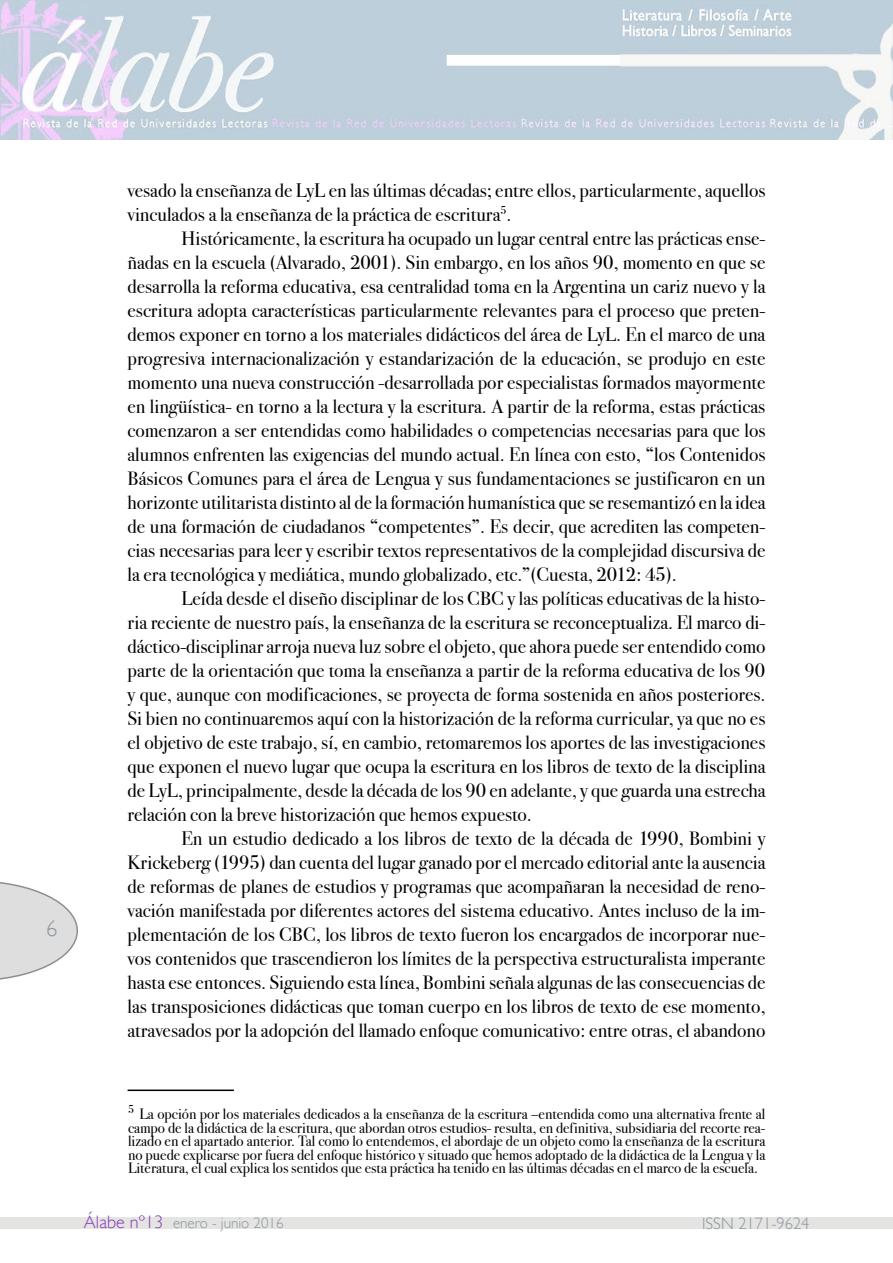
<style>
.page{position:relative;width:893px;height:1263px;background:#fff}
.page>*{position:absolute;margin:0;border:0;box-sizing:border-box;transform-origin:0 0}
.t1{font:300 22.5px "Gill Sans";color:#8a949d}
.t2{font:19.5px/24px "Bodoni Svty Two ITCTT Book";color:#000;text-align:justify}
.t3{font:300 16.5px "Gill Sans";color:#8c959c}
.t4{font:15px/13.5px "Bodoni Svty Two ITCTT Book";color:#000;text-align:justify}
.t5{font:300 15px "Gill Sans";color:#8c959c}
.s1{font-size:18px;color:#893ab6}
</style>
<div class="page">
<svg style="left:0;top:882px;width:78px;height:98px"></svg>
<div style="left:0;top:1218px;width:893px;height:11px;background:#e4e4e3"></div>
<img style="left:0;top:0;width:893px;height:139px">
<hr style="left:128px;top:1089px;width:106px;height:2px;background:#000">
<p class="t1" style="left:46px;top:915px;width:13px">6</p>
<p class="t2" style="left:128px;top:178px;width:639px">vesado la enseñanza de LyL en las últimas décadas; entre ellos, particularmente, aquellos vinculados a la enseñanza de la práctica de escritura<sup>5</sup>.</p>
<p class="t2" style="left:128px;top:226px;width:639px;text-indent:54px">Históricamente, la escritura ha ocupado un lugar central entre las prácticas ense&shy;ñadas en la escuela (Alvarado, 2001). Sin embargo, en los años 90, momento en que se desarrolla la reforma educativa, esa centralidad toma en la Argentina un cariz nuevo y la escritura adopta características particularmente relevantes para el proceso que preten&shy;demos exponer en torno a los materiales didácticos del área de LyL. En el marco de una progresiva internacionalización y estandarización de la educación, se produjo en este momento una nueva construcción -desarrollada por especialistas formados mayormente en lingüística- en torno a la lectura y la escritura. A partir de la reforma, estas prácticas comenzaron a ser entendidas como habilidades o competencias necesarias para que los alumnos enfrenten las exigencias del mundo actual. En línea con esto, “los Contenidos Básicos Comunes para el área de Lengua y sus fundamentaciones se justificaron en un horizonte utilitarista distinto al de la formación humanística que se resemantizó en la idea de una formación de ciudadanos “competentes”. Es decir, que acrediten las competen&shy;cias necesarias para leer y escribir textos representativos de la complejidad discursiva de la era tecnológica y mediática, mundo globalizado, etc.”(Cuesta, 2012: 45).</p>
<p class="t2" style="left:128px;top:586px;width:639px;text-indent:54px">Leída desde el diseño disciplinar de los CBC y las políticas educativas de la histo&shy;ria reciente de nuestro país, la enseñanza de la escritura se reconceptualiza. El marco di&shy;dáctico-disciplinar arroja nueva luz sobre el objeto, que ahora puede ser entendido como parte de la orientación que toma la enseñanza a partir de la reforma educativa de los 90 y que, aunque con modificaciones, se proyecta de forma sostenida en años posteriores.<br>Si bien no continuaremos aquí con la historización de la reforma curricular, ya que no es el objetivo de este trabajo, sí, en cambio, retomaremos los aportes de las investigaciones que exponen el nuevo lugar que ocupa la escritura en los libros de texto de la disciplina de LyL, principalmente, desde la década de los 90 en adelante, y que guarda una estrecha relación con la breve historización que hemos expuesto.</p>
<p class="t2" style="left:128px;top:826px;width:639px;text-indent:54px">En un estudio dedicado a los libros de texto de la década de 1990, Bombini y Krickeberg (1995) dan cuenta del lugar ganado por el mercado editorial ante la ausencia de reformas de planes de estudios y programas que acompañaran la necesidad de reno&shy;vación manifestada por diferentes actores del sistema educativo. Antes incluso de la im&shy;plementación de los CBC, los libros de texto fueron los encargados de incorporar nue&shy;vos contenidos que trascendieron los límites de la perspectiva estructuralista imperante hasta ese entonces. Siguiendo esta línea, Bombini señala algunas de las consecuencias de las transposiciones didácticas que toman cuerpo en los libros de texto de ese momento, atravesados por la adopción del llamado enfoque comunicativo: entre otras, el abandono</p>
<p class="t4" style="left:128px;top:1107px;width:639px"><sup>5</sup> La opción por los materiales dedicados a la enseñanza de la escritura –entendida como una alternativa frente al campo de la didáctica de la escritura, que abordan otros estudios- resulta, en definitiva, subsidiaria del recorte rea&shy;lizado en el apartado anterior. Tal como lo entendemos, el abordaje de un objeto como la enseñanza de la escritura no puede explicarse por fuera del enfoque histórico y situado que hemos adoptado de la didáctica de la Lengua y la Literatura, el cual explica los sentidos que esta práctica ha tenido en las últimas décadas en el marco de la escuela.</p>
<p class="t5" style="left:84px;top:1214px;width:201px"><span class="s1">Álabe nº13</span> enero - junio 2016</p>
<p class="t3" style="left:702px;top:1214px;width:109px">ISSN 2171-9624</p>
</div>
